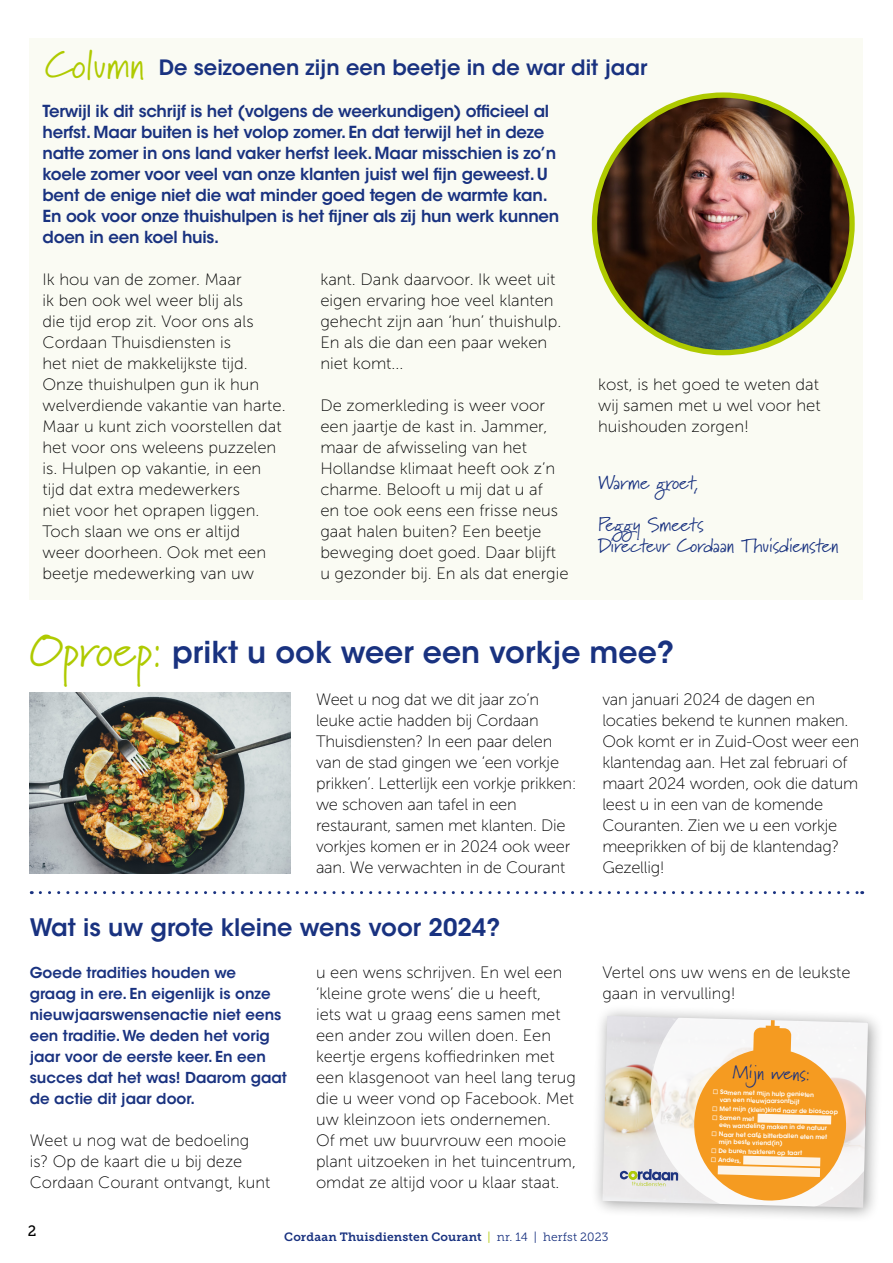
<style>
.page{position:relative;width:893px;height:1263px;background:#fff}
.page>*{position:absolute;margin:0;border:0;box-sizing:border-box;transform-origin:0 0}
.t1{font:39px "Marydale";letter-spacing:-.015em;color:#afca00}
.t2{font:600 30px "ITC Avant Garde Std";color:#193280}
.t3{font:600 24px "ITC Avant Garde Std";color:#193280}
.t4{font:600 21px "ITC Avant Garde Std";color:#193280}
.t5{font:19.5px/42px "Marydale";letter-spacing:-.01em;color:#193280}
.t6{font:18.6px "Marydale";color:#193280}
.t7{font:16.5px/21px "Museo Sans 100";color:#000}
.t8{font:600 16.5px/21px "ITC Avant Garde Std";letter-spacing:-.015em;color:#193280}
.t9{font:600 15px/21px "ITC Avant Garde Std";color:#193280}
.t10{font:15px "Museo Slab 500";color:#000}
.t11{font:12px "Museo Slab 700";letter-spacing:.01em;color:#193280}
.t12{font:600 6.15px/7.2px "ITC Avant Garde Std";color:#fff}
.s1{font-family:"Marydale";font-weight:400;font-size:48px;color:#afca00}
.s2{font-family:"Museo Slab 300";color:#afca00}
.s3{font-family:"Museo Slab 300"}
</style>
<div class="page">
<svg style="left:40px;top:891px;width:823px;height:3px"></svg>
<div style="left:30px;top:38px;width:833px;height:562px;background:#fafbf3"></div>
<img style="left:594px;top:98px;width:258px;height:255px">
<img style="left:30px;top:693px;width:261px;height:180px">
<div style="left:591px;top:1004px;width:293px;height:220px;background:#000;opacity:.4"></div>
<img style="left:602px;top:1016px;width:18px;height:192px">
<svg style="left:620px;top:1016px;width:248px;height:192px"></svg>
<h1 class="t1" style="left:45px;top:41px;width:101px">Column</h1>
<p class="t4" style="left:159px;top:54px;width:490px">De seizoenen zijn een beetje in de war dit jaar</p>
<p class="t8" style="left:43px;top:100px;width:518px">Terwijl ik dit schrijf is het (volgens de weerkundigen) officieel al herfst. Maar buiten is het volop zomer. En dat terwijl het in deze natte zomer in ons land vaker herfst leek. Maar misschien is zo’n koele zomer voor veel van onze klanten juist wel fijn geweest. U bent de enige niet die wat minder goed tegen de warmte kan.<br>En ook voor onze thuishulpen is het fijner als zij hun werk kunnen doen in een koel huis.</p>
<p class="t7" style="left:43px;top:269px;width:245px">Ik hou van de zomer. Maar<br>ik ben ook wel weer blij als<br>die tijd erop zit. Voor ons als<br>Cordaan Thuisdiensten is<br>het niet de makkelijkste tijd.<br>Onze thuishulpen gun ik hun welverdiende vakantie van harte.<br>Maar u kunt zich voorstellen dat het voor ons weleens puzzelen is. Hulpen op vakantie, in een tijd dat extra medewerkers<br>niet voor het oprapen liggen.<br>Toch slaan we ons er altijd<br>weer doorheen. Ook met een beetje medewerking van uw</p>
<p class="t7" style="left:320px;top:269px;width:242px">kant. Dank daarvoor. Ik weet uit eigen ervaring hoe veel klanten gehecht zijn aan ‘hun’ thuishulp.<br>En als die dan een paar weken niet komt...</p>
<p class="t7" style="left:320px;top:395px;width:250px">De zomerkleding is weer voor een jaartje de kast in. Jammer, maar de afwisseling van het<br>Hollandse klimaat heeft ook z’n charme. Belooft u mij dat u af<br>en toe ook eens een frisse neus gaat halen buiten? Een beetje beweging doet goed. Daar blijft u gezonder bij. En als dat energie</p>
<p class="t7" style="left:598px;top:374px;width:224px;text-align:justify">kost, is het goed te weten dat wij samen met u wel voor het huishouden zorgen!</p>
<p class="t5" style="left:598px;top:461px;width:107px">Warme groet,<br>Peggy Smeets</p>
<p class="t5" style="left:598px;top:524px;width:242px">Directeur Cordaan Thuisdiensten</p>
<h2 class="t2" style="left:30px;top:633px;width:646px"><span class="s1">Oproep:</span> prikt u ook weer een vorkje mee?</h2>
<p class="t7" style="left:316px;top:689px;width:262px">Weet u nog dat we dit jaar zo’n leuke actie hadden bij Cordaan<br>Thuisdiensten? In een paar delen van de stad gingen we ‘een vorkje prikken’. Letterlijk een vorkje prikken: we schoven aan tafel in een restaurant, samen met klanten. Die vorkjes komen er in 2024 ook weer aan. We verwachten in de Courant</p>
<p class="t7" style="left:602px;top:689px;width:258px">van januari 2024 de dagen en locaties bekend te kunnen maken.<br>Ook komt er in Zuid-Oost weer een klantendag aan. Het zal februari of maart 2024 worden, ook die datum leest u in een van de komende<br>Couranten. Zien we u een vorkje meeprikken of bij de klantendag?<br>Gezellig!</p>
<h3 class="t3" style="left:30px;top:912px;width:472px">Wat is uw grote kleine wens voor 2024?</h3>
<p class="t9" style="left:30px;top:962px;width:259px">Goede tradities houden we<br>graag in ere. En eigenlijk is onze nieuwjaarswensenactie niet eens een traditie. We deden het vorig jaar voor de eerste keer. En een succes dat het was! Daarom gaat de actie dit jaar door.</p>
<p class="t7" style="left:30px;top:1130px;width:242px">Weet u nog wat de bedoeling is? Op de kaart die u bij deze<br>Cordaan Courant ontvangt, kunt</p>
<p class="t7" style="left:316px;top:962px;width:261px">u een wens schrijven. En wel een ‘kleine grote wens’ die u heeft,<br>iets wat u graag eens samen met een ander zou willen doen. Een keertje ergens koffiedrinken met een klasgenoot van heel lang terug die u weer vond op Facebook. Met uw kleinzoon iets ondernemen.<br>Of met uw buurvrouw een mooie plant uitzoeken in het tuincentrum, omdat ze altijd voor u klaar staat.</p>
<p class="t7" style="left:602px;top:962px;width:250px">Vertel ons uw wens en de leukste gaan in vervulling!</p>
<p class="t6" style="left:733px;top:1061px;width:79px;rotate:1deg">Mijn wens:</p>
<p class="t12" style="left:720px;top:1089px;width:96px;text-indent:-7px;rotate:1deg">◻ Samen met mijn hulp genieten van een nieuwjaarsontbijt</p>
<p class="t12" style="left:712px;top:1105px;width:127px;rotate:1deg">◻ Met mijn (klein)kind naar de bioscoop</p>
<p class="t12" style="left:719px;top:1114px;width:109px;line-height:7.6px;text-indent:-7px;rotate:1deg">◻ Samen met<br>een wandeling maken in de natuur</p>
<p class="t12" style="left:719px;top:1131px;width:110px;text-indent:-7px;rotate:1deg">◻ Naar het café bitterballen eten met mijn beste vriend(in)</p>
<p class="t12" style="left:711px;top:1147px;width:92px;rotate:1deg">◻ De buren trakteren op taart</p>
<p class="t12" style="left:711px;top:1156px;width:32px;rotate:1deg">◻ Anders,</p>
<p class="t10" style="left:28px;top:1222px;width:10px">2</p>
<p class="t11" style="left:284px;top:1230px;width:326px">Cordaan Thuisdiensten Courant <span class="s2">|</span> <span class="s3">nr. 14 | herfst 2023</span></p>
</div>
